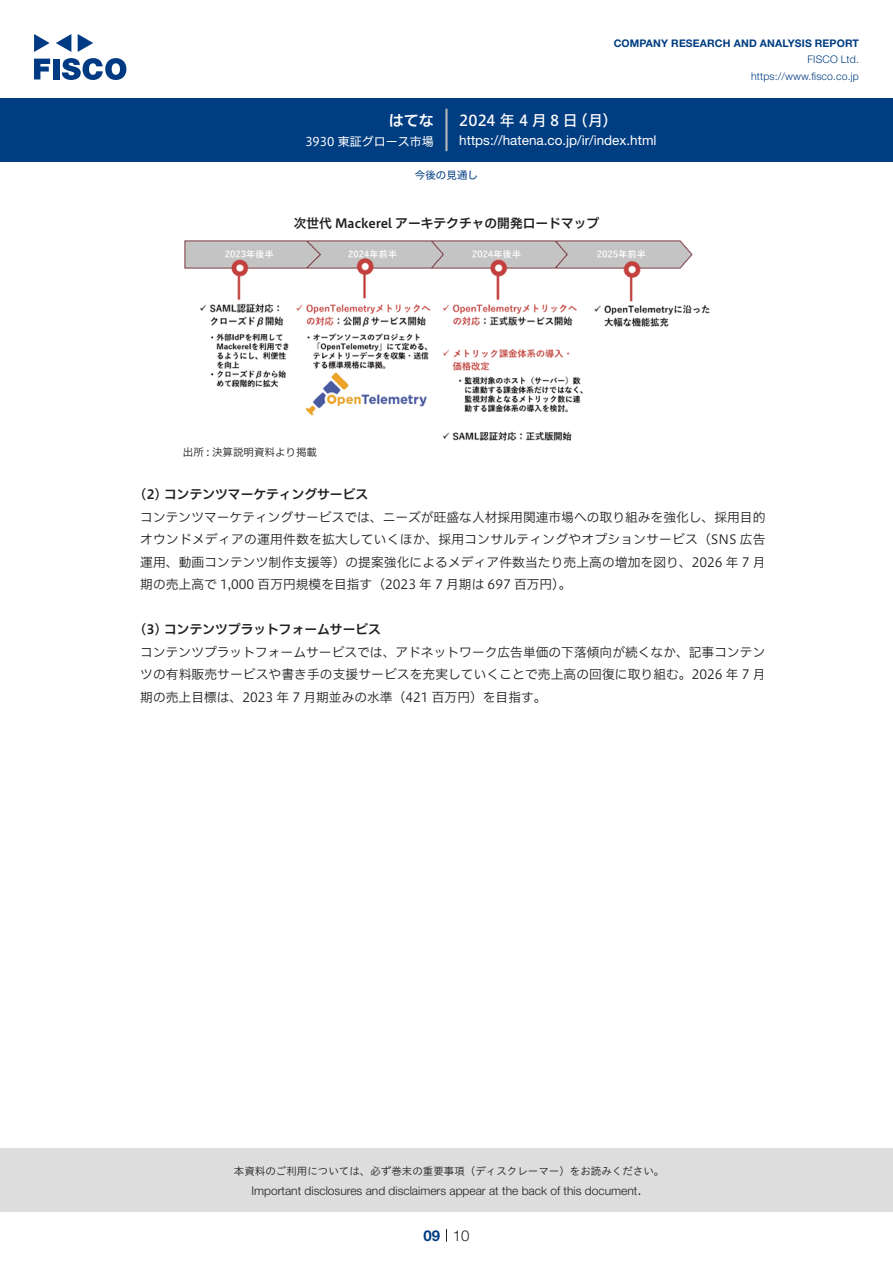
<style>
.page{position:relative;width:893px;height:1263px;background:#fff}
.page>*{position:absolute;margin:0;border:0;box-sizing:border-box;transform-origin:0 0}
.t1{font:15px "Hiragino UD Sans F Std N W5";letter-spacing:.23em;color:#fff}
.t2{font:300 15px "Helvetica Neue LT Std";color:#231f20}
.t3{font:15px "Hiragino UD Sans F Std N W6";color:#fff}
.t4{font:700 15px "Helvetica Neue LT Std";color:#003d81}
.t5{font:13.5px "Helvetica Neue LT Std";color:#fff}
.本文3mm{font:12.75px/22.5px "Hiragino UD Sans F Std N W3";color:#231f20;text-align:justify}
.小タイトル3mm{font:12.75px "Hiragino UD Sans F Std N W6";color:#231f20}
.チャートタイトル{font:12.75px "Hiragino UD Sans F Std N W6";color:#231f20}
.t6{font:300 12px "Helvetica Neue LT Std";color:#231f20}
.t7{font:12px "Hiragino UD Sans F Std N W4";color:#fff}
.t8{font:10.5px "Hiragino UD Sans Std W3";color:#231f20}
.t9{font:700 10.5px "Helvetica Neue LT Std";letter-spacing:.015em;color:#003d81}
.t10{font:300 10.5px/16.5px "Helvetica Neue LT Std";letter-spacing:.015em;color:#003d81;text-align:right}
.表組み基本スタイル{font:10.5px "Hiragino UD Sans F Std N W3";color:#231f20}
.ヘッダー{font:10.5px "Hiragino UD Sans F Std N W4";color:#003d81}
</style>
<div class="page">
<div style="left:0;top:1148px;width:893px;height:64px;background:#ddd"></div>
<svg style="left:34px;top:59px;width:16px;height:20px"></svg>
<div style="left:53px;top:59px;width:6px;height:20px;background:#003a83"></div>
<svg style="left:62px;top:58px;width:64px;height:22px"></svg>
<svg style="left:34px;top:34px;width:16px;height:18px"></svg>
<svg style="left:78px;top:34px;width:15px;height:18px"></svg>
<svg style="left:56px;top:34px;width:15px;height:18px"></svg>
<div style="left:0;top:98px;width:893px;height:64px;background:#003d81"></div>
<hr style="left:445px;top:109px;width:3px;height:42px;background:#b5b5b6">
<svg style="left:446px;top:1229px;width:1px;height:13px"></svg>
<img style="left:184px;top:240px;width:526px;height:201px">
<p class="t3" style="left:389px;top:109px;width:46px">はてな</p>
<p class="t7" style="left:305px;top:132px;width:130px">3930 東証グロース市場</p>
<p class="t9" style="left:614px;top:37px;width:247px">COMPANY RESEARCH AND ANALYSIS REPORT</p>
<p class="t10" style="left:751px;top:51px;width:109px">FISCO Ltd. https://www.fisco.co j p.</p>
<p class="t1" style="left:459px;top:109px;width:120px">2024年4月8日</p>
<p class="t1" style="left:573px;top:109px;width:46px">（月(</p>
<p class="t5" style="left:459px;top:132px;width:199px">https://hatena.co j p. /i r/ index.html</p>
<p class="ヘッダー" style="left:415px;top:167px;width:64px">今後の見通し</p>
<p class="チャートタイトル" style="left:294px;top:214px;width:307px">次世代 Mackerel アーキテクチャの開発ロードマップ</p>
<p class="表組み基本スタイル" style="left:183px;top:444px;width:136px">出所 : 決算説明資料より掲載</p>
<p class="小タイトル3mm" style="left:140px;top:485px;width:229px">2( ) コンテンツマーケティングサービス</p>
<p class="本文3mm" style="left:140px;top:505px;width:627px">コンテンツマーケティングサービスでは、ニーズが旺盛な人材採用関連市場への取り組みを強化し、採用目的オウンドメディアの運用件数を拡大していくほか、採用コンサルティングやオプションサービス（SNS 広告運用、動画コンテンツ制作支援等）の提案強化によるメディア件数当たり売上高の増加を図り、2026 年 7 月期の売上高で 1,000 百万円規模を目指す（2023 年 7 月期は 697 百万円。(</p>
<p class="小タイトル3mm" style="left:140px;top:620px;width:242px">3( ) コンテンツプラットフォームサービス</p>
<p class="本文3mm" style="left:140px;top:640px;width:627px">コンテンツプラットフォームサービスでは、アドネットワーク広告単価の下落傾向が続くなか、記事コンテンツの有料販売サービスや書き手の支援サービスを充実していくことで売上高の回復に取り組む。2026 年 7 月期の売上目標は、2023 年 7 月期並みの水準（421 百万円）を目指す。</p>
<p class="t8" style="left:234px;top:1163px;width:432px">本資料のご利用については、必ず巻末の重要事項（ディスクレーマー）をお読みください。</p>
<p class="t2" style="left:637px;top:1180px;width:6px">.</p>
<p class="t6" style="left:251px;top:1183px;width:387px">Important disclosures and disclaimers appear at the back of this document</p>
<p class="t4" style="left:423px;top:1226px;width:18px">09</p>
<p class="t2" style="left:453px;top:1226px;width:18px">10</p>
</div>
